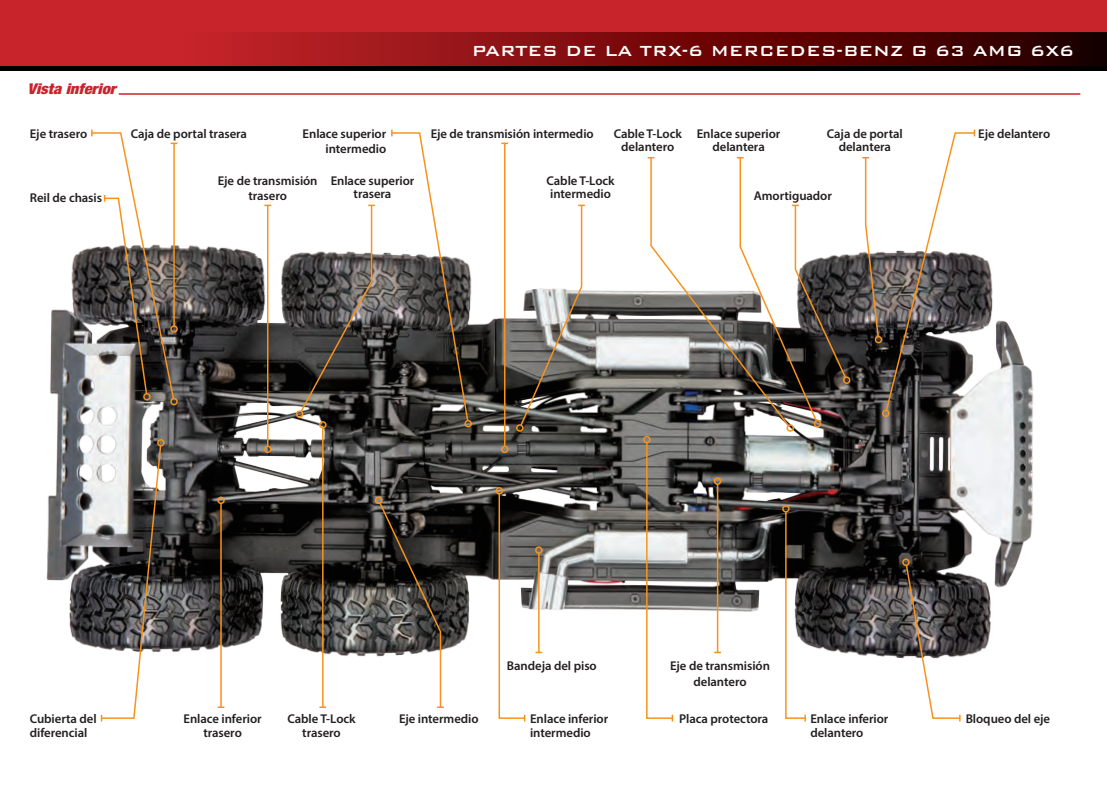
<style>
.page{position:relative;width:1107px;height:810px;background:#fff}
.page>*{position:absolute;margin:0;border:0;box-sizing:border-box;transform-origin:0 0}
.t1{font:500 19.5px "Bank Gothic BT";color:#fff}
.t2{font:italic 900 condensed 14.85px "Helvetica Neue LT Std";color:#c8242b;scale:1.11 1}
.t3{font:600 12.75px/13.5px "Myriad Pro";letter-spacing:-.005em;color:#231f20;text-align:center}
</style>
<div class="page">
<div style="left:0;top:0;width:1107px;height:70px;background:#000"></div>
<div style="left:0;top:0;width:1107px;height:51px;background:#c8242b"></div>
<svg style="left:0;top:32px;width:1107px;height:34px"></svg>
<hr style="left:119px;top:93px;width:961px;height:2px;background:#c8242b">
<img style="left:46px;top:204px;width:987px;height:455px">
<div style="left:902px;top:559px;width:8px;height:7px;border:2px solid #f7931d;border-radius:50%"></div>
<svg style="left:905px;top:563px;width:56px;height:159px"></svg>
<svg style="left:784px;top:510px;width:23px;height:212px"></svg>
<div style="left:782px;top:505px;width:8px;height:8px;border:2px solid #f7931d;border-radius:50%"></div>
<svg style="left:645px;top:441px;width:29px;height:281px"></svg>
<div style="left:643px;top:436px;width:8px;height:7px;border:2px solid #f7931d;border-radius:50%"></div>
<div style="left:882px;top:410px;width:8px;height:7px;border:2px solid #f7931d;border-radius:50%"></div>
<div style="left:170px;top:398px;width:8px;height:7px;border:2px solid #f7931d;border-radius:50%"></div>
<svg style="left:100px;top:444px;width:62px;height:278px"></svg>
<div style="left:157px;top:439px;width:8px;height:8px;border:2px solid #f7931d;border-radius:50%"></div>
<div style="left:464px;top:420px;width:8px;height:7px;border:2px solid #f7931d;border-radius:50%"></div>
<svg style="left:390px;top:130px;width:79px;height:292px"></svg>
<svg style="left:862px;top:130px;width:114px;height:282px"></svg>
<div style="left:875px;top:336px;width:7px;height:7px;border:2px solid #f7931d;border-radius:50%"></div>
<div style="left:143px;top:393px;width:8px;height:8px;border:2px solid #f7931d;border-radius:50%"></div>
<svg style="left:498px;top:492px;width:28px;height:230px"></svg>
<div style="left:496px;top:487px;width:7px;height:8px;border:2px solid #f7931d;border-radius:50%"></div>
<svg style="left:650px;top:157px;width:141px;height:271px"></svg>
<div style="left:787px;top:424px;width:7px;height:8px;border:2px solid #f7931d;border-radius:50%"></div>
<div style="left:814px;top:420px;width:7px;height:7px;border:2px solid #f7931d;border-radius:50%"></div>
<svg style="left:90px;top:130px;width:87px;height:270px"></svg>
<div style="left:170px;top:325px;width:8px;height:8px;border:2px solid #f7931d;border-radius:50%"></div>
<hr style="left:267px;top:205px;width:1px;height:241px;background:#f7931d">
<div style="left:264px;top:446px;width:7px;height:7px;border:2px solid #f7931d;border-radius:50%"></div>
<svg style="left:519px;top:204px;width:66px;height:223px"></svg>
<div style="left:516px;top:424px;width:8px;height:8px;border:2px solid #f7931d;border-radius:50%"></div>
<svg style="left:737px;top:157px;width:110px;height:266px"></svg>
<div style="left:843px;top:376px;width:7px;height:8px;border:2px solid #f7931d;border-radius:50%"></div>
<hr style="left:322px;top:428px;width:2px;height:279px;background:#f7931d">
<svg style="left:319px;top:706px;width:7px;height:2px"></svg>
<div style="left:319px;top:421px;width:8px;height:8px;border:2px solid #f7931d;border-radius:50%"></div>
<hr style="left:220px;top:503px;width:2px;height:204px;background:#f7931d">
<svg style="left:218px;top:706px;width:6px;height:2px"></svg>
<div style="left:217px;top:497px;width:8px;height:7px;border:2px solid #f7931d;border-radius:50%"></div>
<hr style="left:504px;top:143px;width:2px;height:303px;background:#f7931d">
<div style="left:501px;top:446px;width:8px;height:7px;border:2px solid #f7931d;border-radius:50%"></div>
<svg style="left:299px;top:204px;width:76px;height:210px"></svg>
<div style="left:296px;top:410px;width:7px;height:8px;border:2px solid #f7931d;border-radius:50%"></div>
<hr style="left:717px;top:484px;width:1px;height:168px;background:#f7931d">
<div style="left:714px;top:477px;width:7px;height:8px;border:2px solid #f7931d;border-radius:50%"></div>
<svg style="left:378px;top:501px;width:66px;height:207px"></svg>
<div style="left:375px;top:497px;width:7px;height:7px;border:2px solid #f7931d;border-radius:50%"></div>
<hr style="left:538px;top:553px;width:2px;height:99px;background:#f7931d">
<div style="left:535px;top:546px;width:8px;height:8px;border:2px solid #f7931d;border-radius:50%"></div>
<p class="t2" style="left:27px;top:80px;width:81px">Vista inferior</p>
<p class="t1" style="left:472px;top:41px;width:604px">PARTES DE LA TRX-6 MERCEDES-BENZ G 63 AMG 6X6</p>
<p class="t3" style="left:431px;top:126px;width:165px">Eje de transmisión intermedio</p>
<p class="t3" style="left:30px;top:126px;width:59px">Eje trasero</p>
<p class="t3" style="left:131px;top:126px;width:118px">Caja de portal trasera</p>
<p class="t3" style="left:827px;top:126px;width:77px">Caja de portal</p>
<p class="t3" style="left:978px;top:126px;width:73px">Eje delantero</p>
<p class="t3" style="left:839px;top:140px;width:54px">delantera</p>
<p class="t3" style="left:303px;top:126px;width:85px;line-height:15.3px;text-align:right">Enlace superior intermedio</p>
<p class="t3" style="left:697px;top:126px;width:85px">Enlace superior delantera</p>
<p class="t3" style="left:614px;top:126px;width:70px">Cable T-Lock delantero</p>
<p class="t3" style="left:30px;top:190px;width:74px">Reil de chasis</p>
<p class="t3" style="left:218px;top:173px;width:101px;line-height:15.3px">Eje de transmisión trasero</p>
<p class="t3" style="left:547px;top:174px;width:70px;text-align:left">Cable T-Lock intermedio</p>
<p class="t3" style="left:331px;top:174px;width:85px">Enlace superior trasera</p>
<p class="t3" style="left:754px;top:189px;width:80px">Amortiguador</p>
<p class="t3" style="left:30px;top:712px;width:68px;text-align:left">Cubierta del diferencial</p>
<p class="t3" style="left:507px;top:659px;width:91px">Bandeja del piso</p>
<p class="t3" style="left:670px;top:658px;width:101px;line-height:15.3px">Eje de transmisión delantero</p>
<p class="t3" style="left:810px;top:712px;width:80px;text-align:left">Enlace inferior delantero</p>
<p class="t3" style="left:530px;top:712px;width:80px;text-align:left">Enlace inferior intermedio</p>
<p class="t3" style="left:184px;top:712px;width:80px">Enlace inferior trasero</p>
<p class="t3" style="left:399px;top:712px;width:81px">Eje intermedio</p>
<p class="t3" style="left:287px;top:712px;width:70px">Cable T-Lock</p>
<p class="t3" style="left:966px;top:712px;width:86px">Bloqueo del eje</p>
<p class="t3" style="left:302px;top:725px;width:40px">trasero</p>
<p class="t3" style="left:679px;top:712px;width:91px">Placa protectora</p>
</div>
